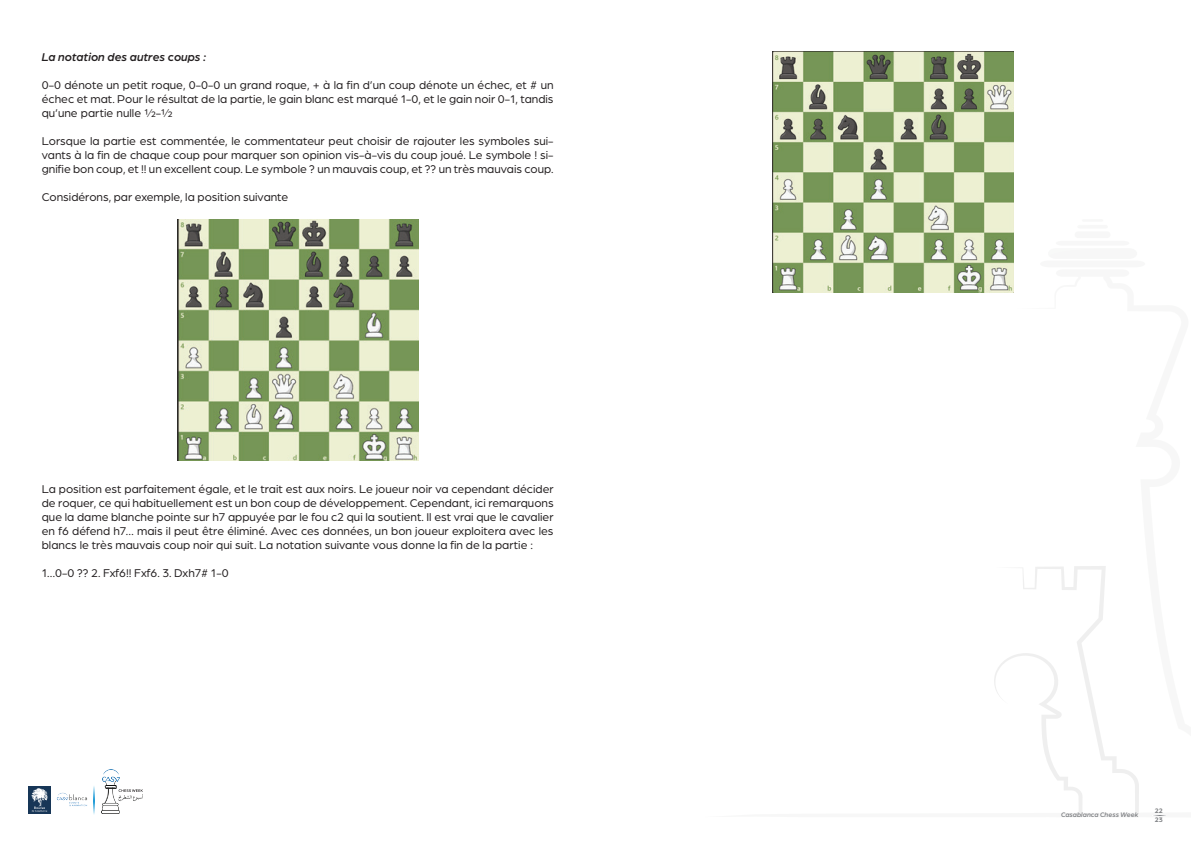
<style>
.page{position:relative;width:1191px;height:842px;background:#fff}
.page>*{position:absolute;margin:0;border:0;box-sizing:border-box;transform-origin:0 0}
.t1{font:12px/14px "Arboria";color:#231f20;text-align:justify}
.t2{font:italic 500 12px "Arboria";color:#231f20}
.t3{font:italic 500 7px "Arboria";color:#808285}
.t4{font:700 7px/9.5px "Arboria";color:#808285}
</style>
<div class="page">
<svg style="left:772px;top:271px;width:367px;height:542px"></svg>
<svg style="left:1040px;top:271px;width:99px;height:6px"></svg>
<img style="left:57px;top:792px;width:30px;height:15px">
<svg style="left:94px;top:786px;width:1px;height:28px"></svg>
<div style="left:28px;top:786px;width:22px;height:27px;background:#173657"></div>
<svg style="left:31px;top:788px;width:17px;height:24px"></svg>
<img style="left:101px;top:801px;width:19px;height:13px">
<img style="left:102px;top:810px;width:17px;height:4px">
<svg style="left:102px;top:771px;width:41px;height:30px"></svg>
<svg style="left:1153px;top:815px;width:13px;height:1px"></svg>
<img style="left:177px;top:220px;width:241px;height:241px">
<img style="left:772px;top:51px;width:241px;height:241px">
<p class="t2" style="left:42px;top:49px;width:166px">La notation des autres coups :</p>
<p class="t1" style="left:42px;top:77px;width:513px">0-0 dénote un petit roque, 0-0-0 un grand roque, + à la fin d’un coup dénote un échec, et # un échec et mat. Pour le résultat de la partie, le gain blanc est marqué 1-0, et le gain noir 0-1, tandis qu’une partie nulle ½-½</p>
<p class="t1" style="left:42px;top:133px;width:513px">Lorsque la partie est commentée, le commentateur peut choisir de rajouter les symboles sui&shy;vants à la fin de chaque coup pour marquer son opinion vis-à-vis du coup joué. Le symbole ! si&shy;gnifie bon coup, et !! un excellent coup. Le symbole ? un mauvais coup, et ?? un très mauvais coup.</p>
<p class="t1" style="left:42px;top:189px;width:248px">Considérons, par exemple, la position suivante</p>
<p class="t1" style="left:42px;top:482px;width:513px">La position est parfaitement égale, et le trait est aux noirs. Le joueur noir va cependant décider de roquer, ce qui habituellement est un bon coup de développement. Cependant, ici remarquons que la dame blanche pointe sur h7 appuyée par le fou c2 qui la soutient. Il est vrai que le cavalier en f6 défend h7… mais il peut être éliminé. Avec ces données, un bon joueur exploitera avec les blancs le très mauvais coup noir qui suit. La notation suivante vous donne la fin de la partie :</p>
<p class="t1" style="left:42px;top:566px;width:188px">1…0-0 ?? 2. Fxf6!! Fxf6. 3. Dxh7# 1-0</p>
<p class="t3" style="left:1061px;top:810px;width:79px">Casablanca Chess Week</p>
<p class="t4" style="left:1154px;top:805px;width:10px">22<br>23</p>
</div>
